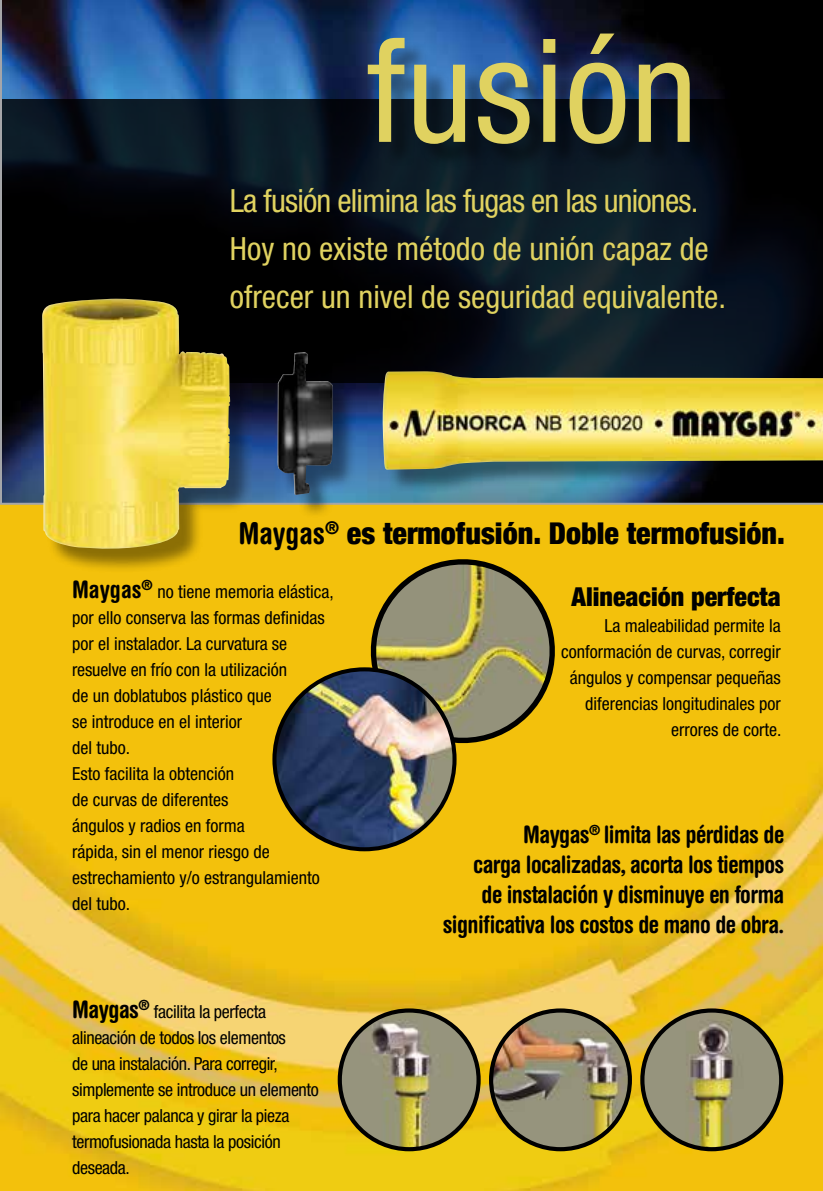
<style>
.page{position:relative;width:823px;height:1191px;background:#fff}
.page>*{position:absolute;margin:0;border:0;box-sizing:border-box;transform-origin:0 0}
.t1{font:condensed 144px "Helvetica Neue";letter-spacing:.01em;color:#e0d260}
.t2{font:condensed 32px/48px "Helvetica Neue";color:#e0d260}
.t3{font:900 condensed 30px "Helvetica Neue";color:#000}
.t4{font:900 condensed 26px "Helvetica Neue";color:#000}
.t5{font:700 condensed 24px/30px "Helvetica Rounded";letter-spacing:-.025em;color:#000;text-align:right}
.t6{font:condensed 18px/26px "Helvetica Neue";color:#000}
.t7{font:condensed 18px/26px "Helvetica Neue";letter-spacing:-.02em;color:#000}
.s1{font-family:"Helvetica Rounded";font-weight:700}
.s2{font-family:"Helvetica Rounded";font-weight:700;font-size:24px}
</style>
<div class="page">
<img style="left:0;top:505px;width:822px;height:686px">
<svg style="left:0;top:0;width:822px;height:505px;background:#1b375f"></svg>
<svg style="left:2px;top:99px;width:820px;height:284px;background:#060e15"></svg>
<div style="left:45px;top:302px;width:777px;height:272px;background:#000;opacity:.43"></div>
<img style="left:42px;top:299px;width:780px;height:251px">
<svg style="left:357px;top:545px;width:203px;height:211px;background:#ae9b45"></svg>
<div style="left:371px;top:37px;width:343px;height:132px;background:#000;opacity:.4"></div>
<img style="left:339px;top:1010px;width:139px;height:139px;border-radius:69px">
<div style="left:337px;top:1008px;width:143px;height:143px;border:4px solid #000;border-radius:50%"></div>
<img style="left:491px;top:1010px;width:138px;height:139px;border-radius:69px">
<div style="left:488px;top:1008px;width:143px;height:143px;border:4px solid #000;border-radius:50%"></div>
<img style="left:642px;top:1010px;width:138px;height:139px;border-radius:69px">
<div style="left:640px;top:1008px;width:142px;height:143px;border:4px solid #000;border-radius:50%"></div>
<img style="left:274px;top:669px;width:180px;height:180px;border-radius:90px">
<div style="left:272px;top:667px;width:184px;height:184px;border:4px solid #000;border-radius:50%"></div>
<h1 class="t1" style="left:367px;top:8px;width:331px">fusión</h1>
<h2 class="t2" style="left:230px;top:177px;width:497px">La fusión elimina las fugas en las uniones.<br>Hoy no existe método de unión capaz de ofrecer un nivel de seguridad equivalente.</h2>
<h3 class="t3" style="left:238px;top:514px;width:547px"><span class="s1">Maygas</span><sup>®</sup> es termofusión. Doble termofusión.</h3>
<p class="t6" style="left:72px;top:578px;width:263px"><span class="s2">Maygas</span><sup>®</sup> no tiene memoria elástica, por ello conserva las formas definidas por el instalador. La curvatura se resuelve en frío con la utilización<br>de un doblatubos plástico que<br>se introduce en el interior<br>del tubo.<br>Esto facilita la obtención<br>de curvas de diferentes<br>ángulos y radios en forma<br>rápida, sin el menor riesgo de estrechamiento y/o estrangulamiento del tubo.</p>
<h3 class="t4" style="left:571px;top:580px;width:210px">Alineación perfecta</h3>
<p class="t6" style="left:560px;top:612px;width:222px;text-align:right">La maleabilidad permite la conformación de curvas, corregir ángulos y compensar pequeñas diferencias longitudinales por errores de corte.</p>
<h3 class="t5" style="left:442px;top:819px;width:343px">Maygas<sup>®</sup> limita las pérdidas de<br>carga localizadas, acorta los tiempos<br>de instalación y disminuye en forma significativa los costos de mano de obra.</h3>
<p class="t7" style="left:72px;top:999px;width:248px"><span class="s2">Maygas</span><sup>®</sup> facilita la perfecta alineación de todos los elementos<br>de una instalación. Para corregir, simplemente se introduce un elemento para hacer palanca y girar la pieza termofusionada hasta la posición deseada.</p>
</div>
